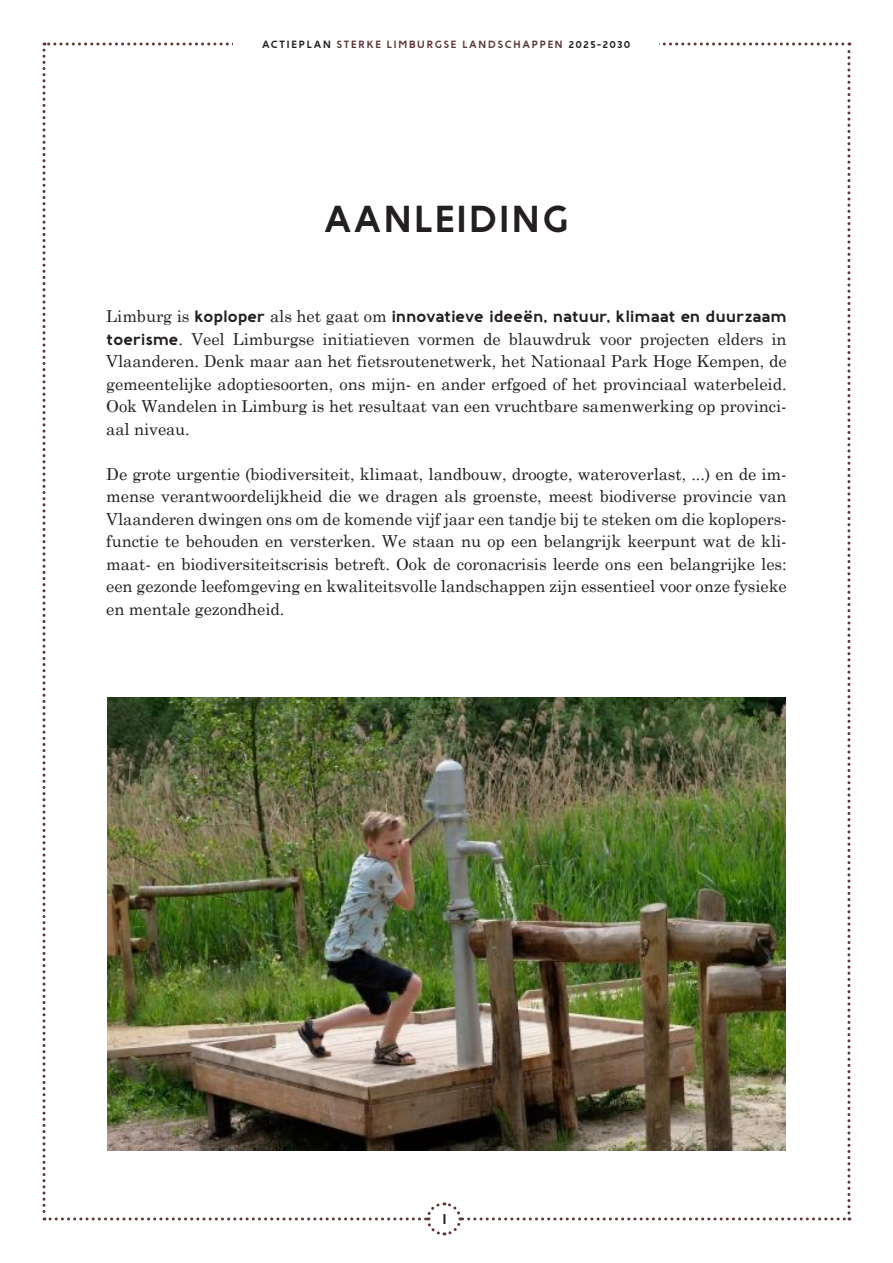
<style>
.page{position:relative;width:893px;height:1263px;background:#fff}
.page>*{position:absolute;margin:0;border:0;box-sizing:border-box;transform-origin:0 0}
.t1{font:700 37.5px "Baufra";letter-spacing:.01em;color:#231f20}
.t2{font:16.5px/22.5px "Century Schoolbook";letter-spacing:-.005em;color:#231f20;text-align:justify}
.t3{font:700 15px "Baufra";color:#231f20}
.t4{font:700 10.5px "Baufra";letter-spacing:.11em;color:#5b3836}
.s1{color:#231f20}
.s2{font-family:"Baufra";font-weight:700}
</style>
<div class="page">
<img style="left:43px;top:43px;width:807px;height:1193px">
<p class="t4" style="left:262px;top:37px;width:370px"><span class="s1">ACTIEPLAN</span> STERKE LIMBURGSE LANDSCHAPPEN <span class="s1">2025-2030</span></p>
<p class="t1" style="left:323px;top:192px;width:248px">AANLEIDING</p>
<p class="t2" style="left:106px;top:305px;width:682px">Limburg is <span class="s2">koploper</span> als het gaat om <span class="s2">innovatieve ideeën, natuur, klimaat en duurzaam toerisme</span>. Veel Limburgse initiatieven vormen de blauwdruk voor projecten elders in Vlaanderen. Denk maar aan het fietsroutenetwerk, het Nationaal Park Hoge Kempen, de gemeentelijke adoptiesoorten, ons mijn- en ander erfgoed of het provinciaal waterbeleid.<br>Ook Wandelen in Limburg is het resultaat van een vruchtbare samenwerking op provinci&shy;aal niveau.</p>
<p class="t2" style="left:106px;top:462px;width:682px">De grote urgentie (biodiversiteit, klimaat, landbouw, droogte, wateroverlast, ...) en de im&shy;mense verantwoordelijkheid die we dragen als groenste, meest biodiverse provincie van Vlaanderen dwingen ons om de komende vijf jaar een tandje bij te steken om die koplopers&shy;functie te behouden en versterken. We staan nu op een belangrijk keerpunt wat de kli&shy;maat- en biodiversiteitscrisis betreft. Ook de coronacrisis leerde ons een belangrijke les: een gezonde leefomgeving en kwaliteitsvolle landschappen zijn essentieel voor onze fysieke en mentale gezondheid.</p>
<p class="t3" style="left:442px;top:1208px;width:6px">1</p>
</div>
